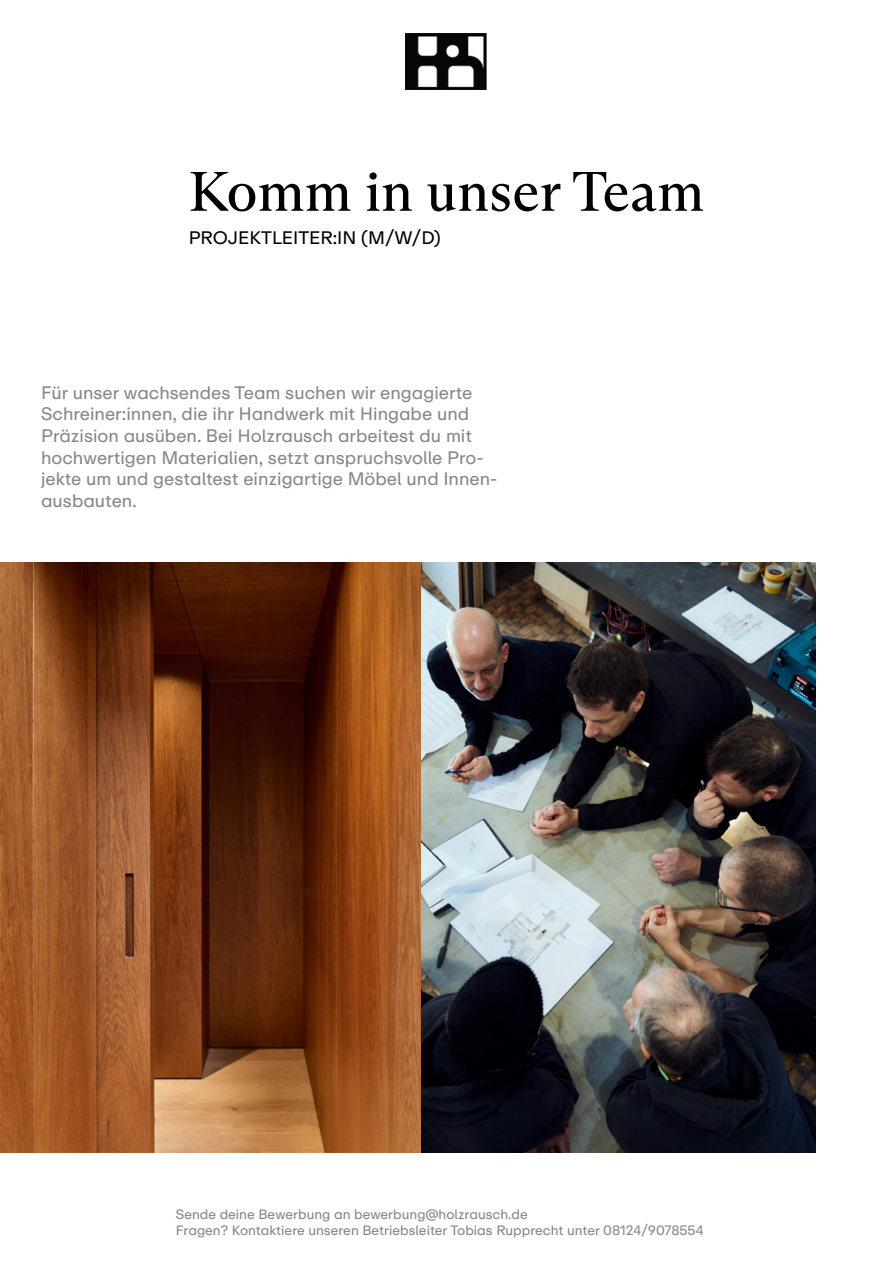
<style>
.page{position:relative;width:893px;height:1263px;background:#fff}
.page>*{position:absolute;margin:0;border:0;box-sizing:border-box;transform-origin:0 0}
.t1{font:55.8px "ABC Arizona Text";color:#000}
.t2{font:18px/21.6px "ABC Repro";color:#878787}
.t3{font:18px "ABC Repro";color:#000}
.t4{font:13.5px/16.2px "ABC Repro";color:#878787}
</style>
<div class="page">
<img style="left:405px;top:34px;width:82px;height:56px">
<img style="left:0;top:562px;width:816px;height:590px">
<h1 class="t1" style="left:189px;top:160px;width:517px">Komm in unser Team</h1>
<p class="t3" style="left:189px;top:227px;width:254px">PROJEKTLEITER:IN (M/W/D)</p>
<p class="t2" style="left:41px;top:382px;width:458px">Für unser wachsendes Team suchen wir engagierte Schreiner:innen, die ihr Handwerk mit Hingabe und Präzision ausüben. Bei Holzrausch arbeitest du mit hochwertigen Materialien, setzt anspruchsvolle Pro&shy;jekte um und gestaltest einzigartige Möbel und Innen&shy;ausbauten.</p>
<p class="t4" style="left:176px;top:1206px;width:529px">Sende deine Bewerbung an bewerbung@holzrausch.de<br>Fragen? Kontaktiere unseren Betriebsleiter Tobias Rupprecht unter 08124/9078554</p>
</div>
